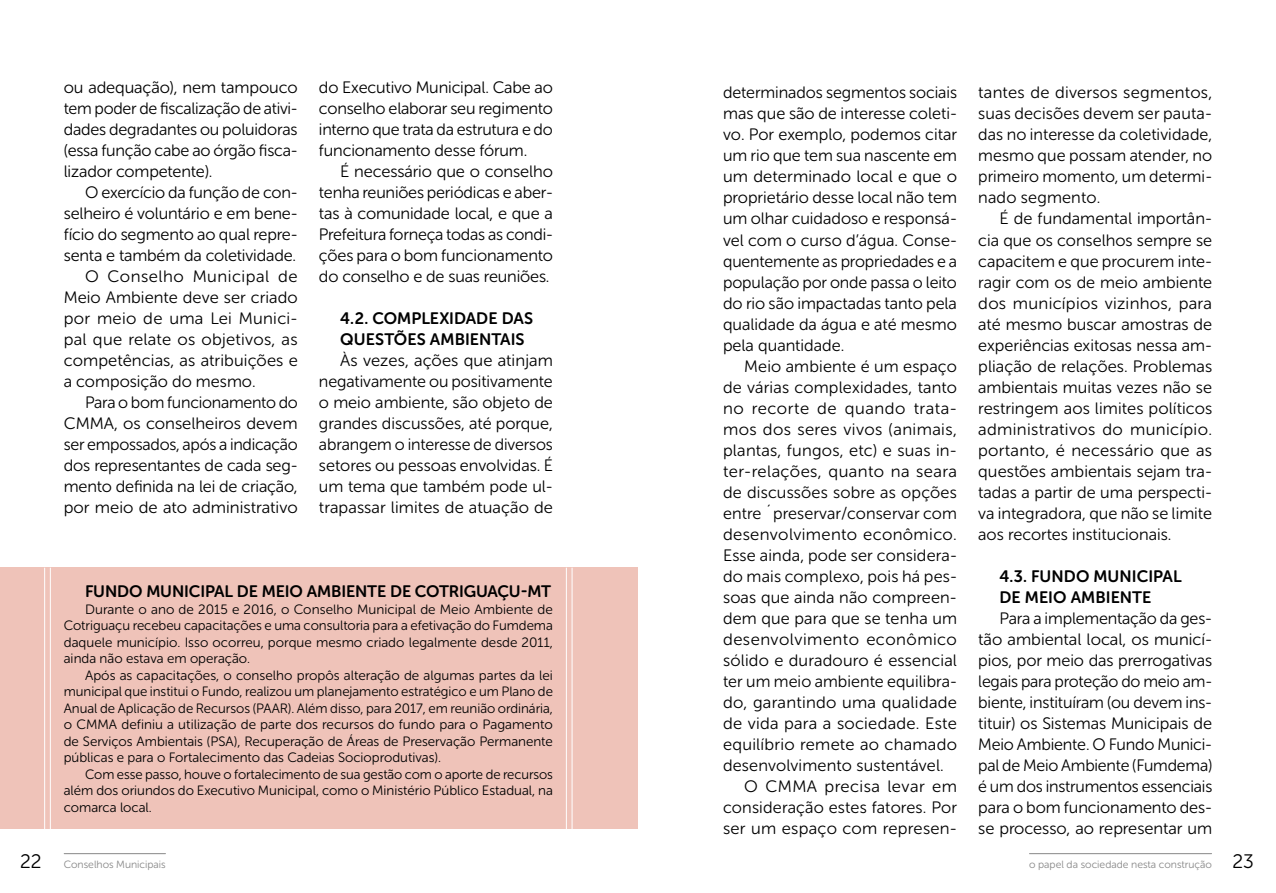
<style>
.page{position:relative;width:1276px;height:893px;background:#fff}
.page>*{position:absolute;margin:0;border:0;box-sizing:border-box;transform-origin:0 0}
.t1{font:16.5px/21px "Museo Sans Rounded 300";letter-spacing:.005em;color:#000;text-align:justify}
.t2{font:16.5px/21px "Museo Sans Rounded 700";letter-spacing:-.005em;color:#000}
.t3{font:16.5px "Museo Sans Rounded 300";letter-spacing:.03em;color:#000}
.t4{font:16.5px "Museo Sans Rounded 300";letter-spacing:-.015em;color:#000}
.t5{font:16.5px "Museo Sans Rounded 300";letter-spacing:.025em;color:#000}
.t6{font:16.5px "Museo Sans Rounded 300";letter-spacing:.035em;color:#000}
.t7{font:13.5px/16.5px "Museo Sans Rounded 300";color:#000;text-align:justify}
.t8{font:10.5px "Museo Sans Rounded 300";color:#878787}
.s1{font-size:19.5px;color:#000}
</style>
<div class="page">
<div style="left:0;top:568px;width:638px;height:261px;background:#efc3b9"></div>
<hr style="left:44px;top:568px;width:1px;height:261px;background:#fff">
<hr style="left:566px;top:568px;width:1px;height:261px;background:#fff">
<hr style="left:50px;top:568px;width:1px;height:261px;background:#fff">
<hr style="left:572px;top:568px;width:1px;height:261px;background:#fff">
<hr style="left:64px;top:853px;width:101px;height:1px;background:#878787">
<hr style="left:1029px;top:853px;width:182px;height:1px;background:#878787">
<p class="t1" style="left:64px;top:77px;width:235px">ou adequação), nem tampouco tem poder de fiscalização de ativi&shy;dades degradantes ou poluidoras (essa função cabe ao órgão fisca&shy;lizador competente).</p>
<p class="t1" style="left:85px;top:182px;width:214px">O exercício da função de con-</p>
<p class="t1" style="left:64px;top:203px;width:235px">selheiro é voluntário e em bene-</p>
<p class="t1" style="left:64px;top:224px;width:235px">fício do segmento ao qual repre-</p>
<p class="t1" style="left:64px;top:245px;width:234px">senta e também da coletividade.</p>
<p class="t3" style="left:85px;top:268px;width:214px">O Conselho Municipal de</p>
<p class="t1" style="left:64px;top:287px;width:235px">Meio Ambiente deve ser criado</p>
<p class="t1" style="left:64px;top:308px;width:235px">por meio de uma Lei Munici-</p>
<p class="t1" style="left:64px;top:329px;width:235px">pal que relate os objetivos, as</p>
<p class="t1" style="left:64px;top:350px;width:235px">competências, as atribuições e</p>
<p class="t1" style="left:64px;top:371px;width:193px">a composição do mesmo.</p>
<p class="t4" style="left:85px;top:394px;width:214px">Para o bom funcionamento do</p>
<p class="t1" style="left:64px;top:413px;width:235px">CMMA, os conselheiros devem</p>
<p class="t4" style="left:64px;top:436px;width:235px">ser empossados, após a indicação</p>
<p class="t1" style="left:64px;top:455px;width:235px">dos representantes de cada seg-</p>
<p class="t1" style="left:64px;top:476px;width:235px">mento definida na lei de criação,</p>
<p class="t1" style="left:64px;top:497px;width:235px">por meio de ato administrativo</p>
<p class="t1" style="left:319px;top:77px;width:235px">do Executivo Municipal. Cabe ao conselho elaborar seu regimento interno que trata da estrutura e do funcionamento desse fórum.</p>
<p class="t1" style="left:319px;top:161px;width:235px;text-indent:21px">É necessário que o conselho tenha reuniões periódicas e aber&shy;tas à comunidade local, e que a Prefeitura forneça todas as condi&shy;ções para o bom funcionamento do conselho e de suas reuniões.</p>
<p class="t2" style="left:340px;top:308px;width:194px">4.2. COMPLEXIDADE DAS<br>QUESTÕES AMBIENTAIS</p>
<p class="t1" style="left:319px;top:350px;width:236px;text-indent:21px">Às vezes, ações que atinjam negativamente ou positivamente o meio ambiente, são objeto de grandes discussões, até porque, abrangem o interesse de diversos setores ou pessoas envolvidas. É um tema que também pode ul&shy;trapassar limites de atuação de</p>
<p class="t2" style="left:85px;top:581px;width:467px">FUNDO MUNICIPAL DE MEIO AMBIENTE DE COTRIGUAÇU-MT</p>
<p class="t7" style="left:64px;top:601px;width:491px;text-indent:21px">Durante o ano de 2015 e 2016, o Conselho Municipal de Meio Ambiente de Cotriguaçu recebeu capacitações e uma consultoria para a efetivação do Fumdema daquele município. Isso ocorreu, porque mesmo criado legalmente desde 2011, ainda não estava em operação.</p>
<p class="t7" style="left:64px;top:667px;width:491px;text-indent:21px">Após as capacitações, o conselho propôs alteração de algumas partes da lei municipal que institui o Fundo, realizou um planejamento estratégico e um Plano de Anual de Aplicação de Recursos (PAAR). Além disso, para 2017, em reunião ordinária, o CMMA definiu a utilização de parte dos recursos do fundo para o Pagamento de Serviços Ambientais (PSA), Recuperação de Áreas de Preservação Permanente públicas e para o Fortalecimento das Cadeias Socioprodutivas).</p>
<p class="t7" style="left:64px;top:766px;width:491px;text-indent:21px">Com esse passo, houve o fortalecimento de sua gestão com o aporte de recursos além dos oriundos do Executivo Municipal, como o Ministério Público Estadual, na comarca local.</p>
<p class="t1" style="left:723px;top:82px;width:235px">determinados segmentos sociais mas que são de interesse coleti&shy;vo. Por exemplo, podemos citar um rio que tem sua nascente em um determinado local e que o proprietário desse local não tem um olhar cuidadoso e responsá&shy;vel com o curso d’água. Conse&shy;quentemente as propriedades e a população por onde passa o leito do rio são impactadas tanto pela qualidade da água e até mesmo pela quantidade.</p>
<p class="t1" style="left:744px;top:355px;width:214px">Meio ambiente é um espaço</p>
<p class="t1" style="left:723px;top:376px;width:235px">de várias complexidades, tanto</p>
<p class="t6" style="left:723px;top:399px;width:235px">no recorte de quando trata-</p>
<p class="t1" style="left:723px;top:418px;width:235px">mos dos seres vivos (animais,</p>
<p class="t1" style="left:723px;top:439px;width:235px">plantas, fungos, etc) e suas in-</p>
<p class="t5" style="left:723px;top:462px;width:235px">ter-relações, quanto na seara</p>
<p class="t1" style="left:723px;top:481px;width:235px">de discussões sobre as opções</p>
<p class="t1" style="left:723px;top:502px;width:235px">entre ´preservar/conservar com</p>
<p class="t1" style="left:723px;top:523px;width:235px">desenvolvimento econômico.</p>
<p class="t1" style="left:723px;top:544px;width:235px">Esse ainda, pode ser considera-</p>
<p class="t1" style="left:723px;top:565px;width:235px">do mais complexo, pois há pes-</p>
<p class="t1" style="left:723px;top:586px;width:235px">soas que ainda não compreen-</p>
<p class="t1" style="left:723px;top:607px;width:235px">dem que para que se tenha um</p>
<p class="t3" style="left:723px;top:630px;width:235px">desenvolvimento econômico</p>
<p class="t1" style="left:723px;top:649px;width:235px">sólido e duradouro é essencial</p>
<p class="t1" style="left:723px;top:670px;width:235px">ter um meio ambiente equilibra-</p>
<p class="t1" style="left:723px;top:691px;width:235px">do, garantindo uma qualidade</p>
<p class="t1" style="left:723px;top:712px;width:235px">de vida para a sociedade. Este</p>
<p class="t1" style="left:723px;top:733px;width:235px">equilíbrio remete ao chamado</p>
<p class="t1" style="left:723px;top:754px;width:222px">desenvolvimento sustentável.</p>
<p class="t3" style="left:744px;top:777px;width:214px">O CMMA precisa levar em</p>
<p class="t1" style="left:723px;top:796px;width:235px">consideração estes fatores. Por</p>
<p class="t1" style="left:723px;top:817px;width:235px">ser um espaço com represen-</p>
<p class="t1" style="left:978px;top:82px;width:235px">tantes de diversos segmentos, suas decisões devem ser pauta&shy;das no interesse da coletividade, mesmo que possam atender, no primeiro momento, um determi&shy;nado segmento.</p>
<p class="t1" style="left:978px;top:208px;width:235px;text-indent:21px">É de fundamental importân&shy;cia que os conselhos sempre se capacitem e que procurem inte&shy;ragir com os de meio ambiente dos municípios vizinhos, para até mesmo buscar amostras de experiências exitosas nessa am&shy;pliação de relações. Problemas ambientais muitas vezes não se restringem aos limites políticos administrativos do município. portanto, é necessário que as questões ambientais sejam tra&shy;tadas a partir de uma perspecti&shy;va integradora, que não se limite aos recortes institucionais.</p>
<p class="t2" style="left:999px;top:565px;width:184px">4.3. FUNDO MUNICIPAL<br>DE MEIO AMBIENTE</p>
<p class="t1" style="left:978px;top:607px;width:235px;text-indent:21px">Para a implementação da ges&shy;tão ambiental local, os municí&shy;pios, por meio das prerrogativas legais para proteção do meio am&shy;biente, instituíram (ou devem ins&shy;tituir) os Sistemas Municipais de Meio Ambiente. O Fundo Munici&shy;pal de Meio Ambiente (Fumdema) é um dos instrumentos essenciais para o bom funcionamento des&shy;se processo, ao representar um</p>
<p class="t8" style="left:20px;top:859px;width:147px"><span class="s1">22</span> Conselhos Municipais</p>
<p class="t8" style="left:1029px;top:859px;width:226px">o papel da sociedade nesta construção <span class="s1">23</span></p>
</div>
